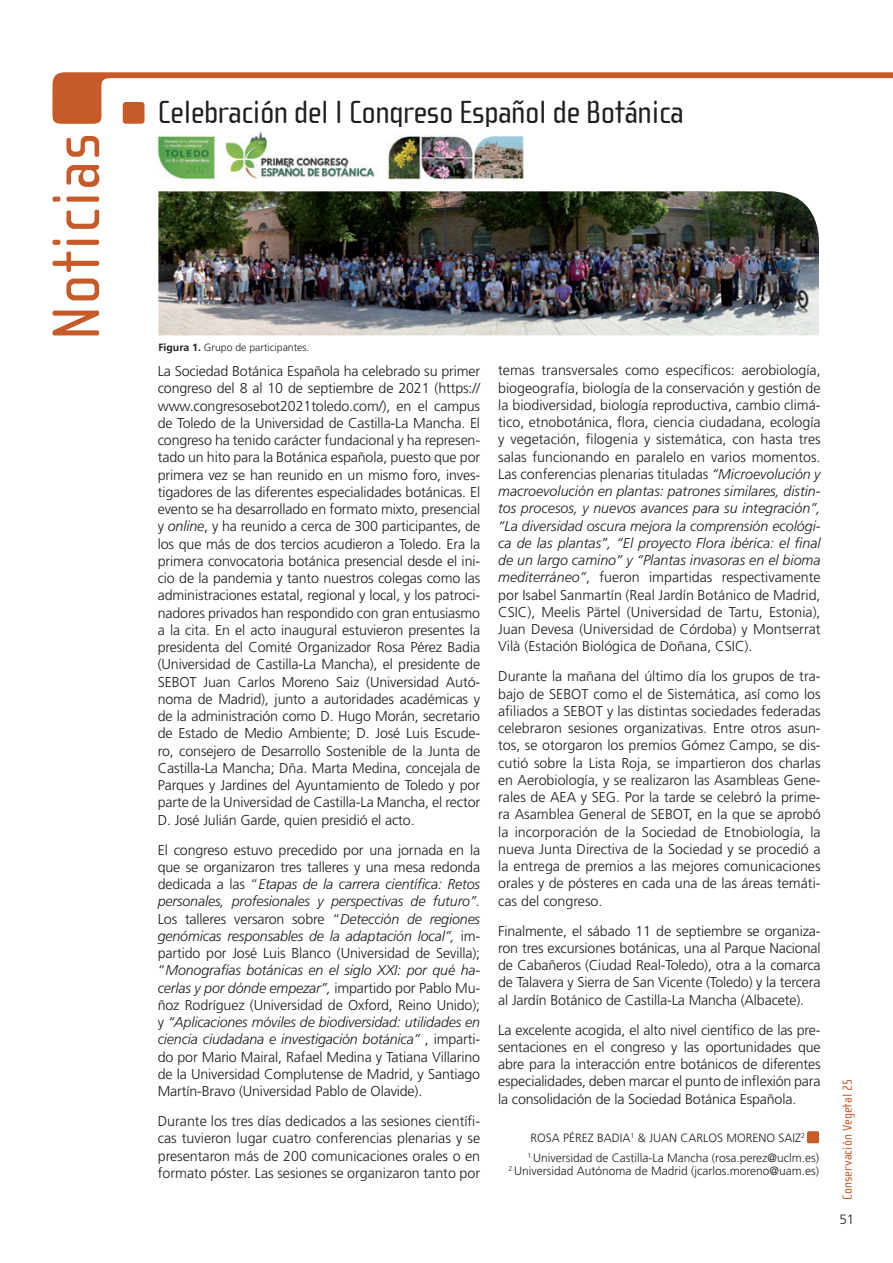
<style>
.page{position:relative;width:893px;height:1263px;background:#fff}
.page>*{position:absolute;margin:0;border:0;box-sizing:border-box;transform-origin:0 0}
.t1{font:69px "Cholla Sans";letter-spacing:.01em;color:#c65a28}
.t2{font:33px "Cholla Sans";letter-spacing:-.02em;color:#231f20}
.t3{font:300 14.25px/17.2px "Frutiger";letter-spacing:-.01em;color:#1c1d1e;text-align:justify}
.t4{font:13.5px "Cholla Sans";letter-spacing:.01em;color:#c65a28}
.t5{font:300 13.5px "Frutiger";color:#231f20}
.t6{font:300 12px "Frutiger";color:#231f20}
.t7{font:300 10.5px "Frutiger";color:#231f20}
.s1{font-weight:700}
.s2{font-style:italic}
</style>
<div class="page">
<svg style="left:52px;top:72px;width:841px;height:52px"></svg>
<div style="left:807px;top:1131px;width:12px;height:12px;background:#c65a28;border-radius:2px"></div>
<img style="left:158px;top:191px;width:662px;height:144px">
<img style="left:157px;top:131px;width:367px;height:49px">
<p class="t1" style="left:39px;top:341px;width:210px;rotate:-90deg">Noticias</p>
<p class="t2" style="left:157px;top:94px;width:528px">Celebración del I Congreso Español de Botánica</p>
<p class="t7" style="left:158px;top:341px;width:153px"><span class="s1">Figura 1.</span> Grupo de participantes.</p>
<p class="t3" style="left:158px;top:363px;width:324px">La Sociedad Botánica Española ha celebrado su primer congreso del 8 al 10 de septiembre de 2021 (https:// www.congresosebot2021toledo.com/), en el campus de Toledo de la Universidad de Castilla-La Mancha. El congreso ha tenido carácter fundacional y ha represen&shy;tado un hito para la Botánica española, puesto que por primera vez se han reunido en un mismo foro, inves&shy;tigadores de las diferentes especialidades botánicas. El evento se ha desarrollado en formato mixto, presencial y <span class="s2">online</span>, y ha reunido a cerca de 300 participantes, de los que más de dos tercios acudieron a Toledo. Era la primera convocatoria botánica presencial desde el ini&shy;cio de la pandemia y tanto nuestros colegas como las administraciones estatal, regional y local, y los patroci&shy;nadores privados han respondido con gran entusiasmo a la cita. En el acto inaugural estuvieron presentes la presidenta del Comité Organizador Rosa Pérez Badia (Universidad de Castilla-La Mancha), el presidente de SEBOT Juan Carlos Moreno Saiz (Universidad Autó&shy;noma de Madrid), junto a autoridades académicas y de la administración como D. Hugo Morán, secretario de Estado de Medio Ambiente; D. José Luis Escude&shy;ro, consejero de Desarrollo Sostenible de la Junta de Castilla-La Mancha; Dña. Marta Medina, concejala de Parques y Jardines del Ayuntamiento de Toledo y por parte de la Universidad de Castilla-La Mancha, el rector D. José Julián Garde, quien presidió el acto.</p>
<p class="t3" style="left:158px;top:841px;width:324px">El congreso estuvo precedido por una jornada en la que se organizaron tres talleres y una mesa redonda dedicada a las “<span class="s2">Etapas de la carrera científica: Retos personales, profesionales y perspectivas de futuro”.<br></span>Los talleres versaron sobre “<span class="s2">Detección de regiones genómicas responsables de la adaptación local”,</span> im&shy;partido por José Luis Blanco (Universidad de Sevilla); “<span class="s2">Monografías botánicas en el siglo XXI: por qué ha&shy;cerlas y por dónde empezar”,</span> impartido por Pablo Mu&shy;ñoz Rodríguez (Universidad de Oxford, Reino Unido); y <span class="s2">“Aplicaciones móviles de biodiversidad: utilidades en ciencia ciudadana e investigación botánica”</span> , imparti&shy;do por Mario Mairal, Rafael Medina y Tatiana Villarino de la Universidad Complutense de Madrid, y Santiago Martín-Bravo (Universidad Pablo de Olavide).</p>
<p class="t3" style="left:158px;top:1113px;width:324px">Durante los tres días dedicados a las sesiones científi&shy;cas tuvieron lugar cuatro conferencias plenarias y se presentaron más de 200 comunicaciones orales o en formato póster. Las sesiones se organizaron tanto por</p>
<p class="t3" style="left:498px;top:362px;width:324px">temas transversales como específicos: aerobiología, biogeografía, biología de la conservación y gestión de la biodiversidad, biología reproductiva, cambio climá&shy;tico, etnobotánica, flora, ciencia ciudadana, ecología y vegetación, filogenia y sistemática, con hasta tres salas funcionando en paralelo en varios momentos.<br>Las conferencias plenarias tituladas <span class="s2">“Microevolución y macroevolución en plantas: patrones similares, distin&shy;tos procesos, y nuevos avances para su integración”, “La diversidad oscura mejora la comprensión ecológi&shy;ca de las plantas”, “El proyecto Flora ibérica: el final de un largo camino” y “Plantas invasoras en el bioma mediterráneo”</span>, fueron impartidas respectivamente por Isabel Sanmartín (Real Jardín Botánico de Madrid, CSIC), Meelis Pärtel (Universidad de Tartu, Estonia), Juan Devesa (Universidad de Córdoba) y Montserrat Vilà (Estación Biológica de Doñana, CSIC).</p>
<p class="t3" style="left:498px;top:668px;width:324px">Durante la mañana del último día los grupos de tra&shy;bajo de SEBOT como el de Sistemática, así como los afiliados a SEBOT y las distintas sociedades federadas celebraron sesiones organizativas. Entre otros asun&shy;tos, se otorgaron los premios Gómez Campo, se dis&shy;cutió sobre la Lista Roja, se impartieron dos charlas en Aerobiología, y se realizaron las Asambleas Gene&shy;rales de AEA y SEG. Por la tarde se celebró la prime&shy;ra Asamblea General de SEBOT, en la que se aprobó la incorporación de la Sociedad de Etnobiología, la nueva Junta Directiva de la Sociedad y se procedió a la entrega de premios a las mejores comunicaciones orales y de pósteres en cada una de las áreas temáti&shy;cas del congreso.</p>
<p class="t3" style="left:498px;top:922px;width:324px">Finalmente, el sábado 11 de septiembre se organiza&shy;ron tres excursiones botánicas, una al Parque Nacional de Cabañeros (Ciudad Real-Toledo), otra a la comarca de Talavera y Sierra de San Vicente (Toledo) y la tercera al Jardín Botánico de Castilla-La Mancha (Albacete).</p>
<p class="t3" style="left:498px;top:1021px;width:324px">La excelente acogida, el alto nivel científico de las pre&shy;sentaciones en el congreso y las oportunidades que abre para la interacción entre botánicos de diferentes especialidades, deben marcar el punto de inflexión para la consolidación de la Sociedad Botánica Española.</p>
<p class="t6" style="left:530px;top:1131px;width:276px">ROSA PÉREZ BADIA<sup>1</sup> &amp; JUAN CARLOS MORENO SAIZ<sup>2</sup></p>
<p class="t6" style="left:527px;top:1151px;width:293px"><sup>1.</sup>Universidad de Castilla-La Mancha (rosa.perez@uclm.es)</p>
<p class="t6" style="left:508px;top:1164px;width:312px"><sup>2.</sup>Universidad Autónoma de Madrid (jcarlos.moreno@uam.es)</p>
<p class="t4" style="left:840px;top:1200px;width:123px;rotate:-90deg">Conservación Vegetal 25</p>
<p class="t5" style="left:839px;top:1212px;width:17px">51</p>
</div>
